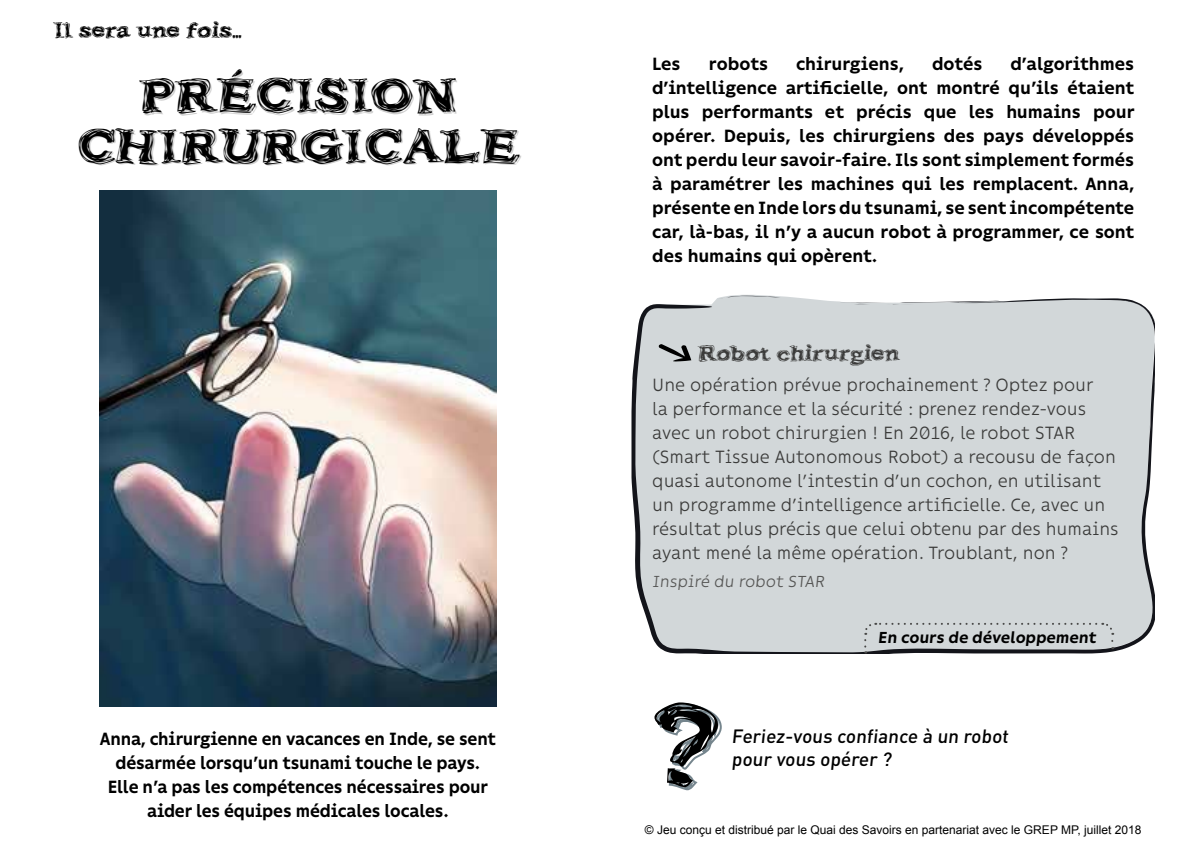
<style>
.page{position:relative;width:1191px;height:851px;background:#fff}
.page>*{position:absolute;margin:0;border:0;box-sizing:border-box;transform-origin:0 0}
.t1{font:42px/50.4px "Frazzle";color:#000;text-align:center}
.t2{font:600 20px/24px "Bcom";letter-spacing:-.01em;color:#000;text-align:justify}
.t3{font:300 20px/24px "Bcom";color:#3a3a39}
.t4{font:600 20px/24px "Bcom";letter-spacing:-.01em;color:#000;text-align:center;scale:.96 1}
.t5{font:20px "Frazzle";color:#000}
.t6{font:20px "Frazzle";color:#3a3a39}
.t7{font:500 19px/22.8px "DIN";color:#000}
.t8{font:600 18px "Bcom";color:#000}
.t9{font:300 18px "Bcom";color:#565655}
.t10{font:12px "Arial";color:#000}
</style>
<div class="page">
<svg style="left:718px;top:296px;width:62px;height:2px"></svg>
<div style="left:631px;top:298px;width:524px;height:355px;background:#d2d7d9"></div>
<svg style="left:1124px;top:301px;width:25px;height:13px"></svg>
<img style="left:99px;top:190px;width:397px;height:516px">
<svg style="left:1102px;top:621px;width:11px;height:20px"></svg>
<svg style="left:863px;top:622px;width:233px;height:12px;background:#cbd0d2"></svg>
<svg style="left:864px;top:640px;width:2px;height:13px"></svg>
<svg style="left:658px;top:344px;width:33px;height:18px"></svg>
<svg style="left:654px;top:702px;width:68px;height:89px"></svg>
<p class="t5" style="left:53px;top:17px;width:189px">IL SERA UNE FOIS...</p>
<h1 class="t1" style="left:77px;top:71px;width:444px">PRÉCISION<br>CHIRURGICALE</h1>
<p class="t2" style="left:652px;top:51px;width:484px;text-indent:358px">d’algorithmes d’intelligence artificielle, ont montré qu’ils étaient plus performants et précis que les humains pour opérer. Depuis, les chirurgiens des pays développés ont perdu leur savoir-faire. Ils sont simplement formés à paramétrer les machines qui les remplacent. Anna, présente en Inde lors du tsunami, se sent incompétente car, là-bas, il n’y a aucun robot à programmer, ce sont des humains qui opèrent.</p>
<p class="t2" style="left:652px;top:51px;width:30px">Les</p>
<p class="t2" style="left:709px;top:51px;width:61px">robots</p>
<p class="t2" style="left:796px;top:51px;width:110px">chirurgiens,</p>
<p class="t2" style="left:932px;top:51px;width:52px">dotés</p>
<p class="t6" style="left:691px;top:340px;width:211px">ROBOT CHIRURGIEN</p>
<p class="t3" style="left:652px;top:372px;width:468px">Une opération prévue prochainement ? Optez pour<br>la performance et la sécurité : prenez rendez-vous avec un robot chirurgien ! En 2016, le robot STAR (Smart Tissue Autonomous Robot) a recousu de façon quasi autonome l’intestin d’un cochon, en utilisant un programme d’intelligence artificielle. Ce, avec un résultat plus précis que celui obtenu par des humains ayant mené la même opération. Troublant, non ?</p>
<p class="t9" style="left:652px;top:571px;width:176px">Inspiré du robot STAR</p>
<p class="t8" style="left:878px;top:627px;width:221px">En cours de développement</p>
<p class="t4" style="left:100px;top:726px;width:414px">Anna, chirurgienne en vacances en Inde, se sent désarmée lorsqu’un tsunami touche le pays.<br>Elle n’a pas les compétences nécessaires pour aider les équipes médicales locales.</p>
<p class="t7" style="left:731px;top:723px;width:281px">Feriez-vous confiance à un robot pour vous opérer ?</p>
<p class="t10" style="left:645px;top:821px;width:498px">© Jeu conçu et distribué par le Quai des Savoirs en partenariat avec le GREP MP, juillet 2018</p>
</div>
